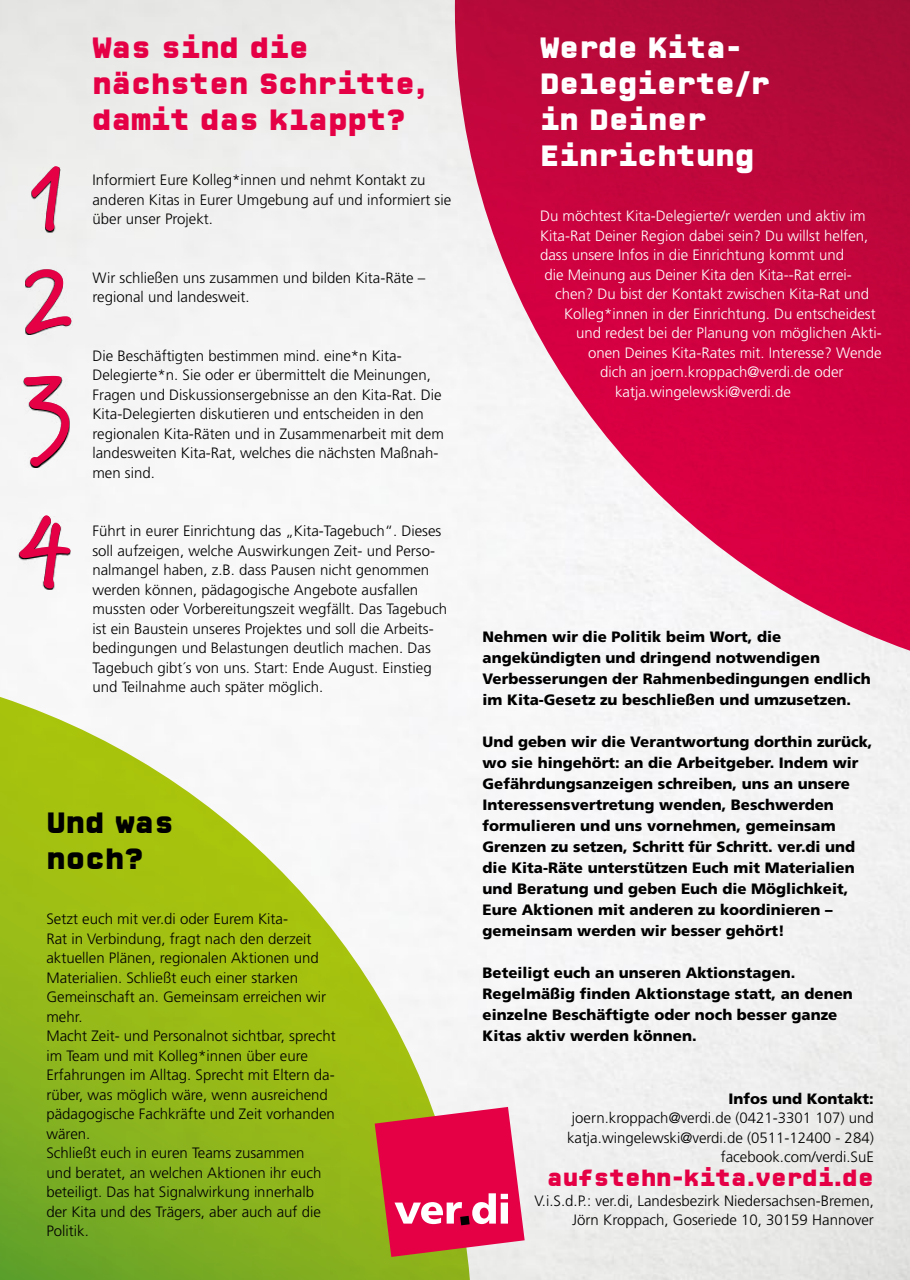
<style>
.page{position:relative;width:910px;height:1280px;background:#fff}
.page>*{position:absolute;margin:0;border:0;box-sizing:border-box;transform-origin:0 0}
.t1{font:700 96px/102.4px "Marydale";color:#e50046;text-align:justify}
.t2{font:900 30px/36px "CP Prop v 07";color:#e50046}
.t3{font:900 30px/36px "CP Prop v 07";color:#fff}
.t4{font:900 30px/36px "CP Prop v 07";color:#000}
.t5{font:900 24px "CP Prop v 07";color:#e50046}
.t6{font:300 15px/19.5px "Frutiger";color:#000}
.t7{font:900 15px/21px "Frutiger";color:#000}
.t8{font:300 15px "Frutiger";color:#fff}
</style>
<div class="page">
<img style="left:0;top:0;width:910px;height:1280px">
<svg style="left:32px;top:167px;width:29px;height:65px;background:#939392"></svg>
<svg style="left:25px;top:270px;width:47px;height:65px;fill:#efefee"></svg>
<svg style="left:24px;top:376px;width:46px;height:92px;fill:#f4f4f4"></svg>
<svg style="left:19px;top:517px;width:52px;height:73px;fill:#f5f5f5"></svg>
<svg style="left:375px;top:1107px;width:150px;height:150px;background:#de395b"></svg>
<h1 class="t1" style="left:22px;top:145px;width:53px">1<br>2<br>3</h1>
<h1 class="t1" style="left:20px;top:500px;width:55px">4</h1>
<h2 class="t2" style="left:92px;top:30px;width:335px">Was sind die nächsten Schritte, damit das klappt?</h2>
<p class="t6" style="left:92px;top:170px;width:360px">Informiert Eure Kolleg*innen und nehmt Kontakt zu anderen Kitas in Eurer Umgebung auf und informiert sie über unser Projekt.</p>
<p class="t6" style="left:92px;top:268px;width:334px">Wir schließen uns zusammen und bilden Kita-Räte – regional und landesweit.</p>
<p class="t6" style="left:92px;top:346px;width:353px">Die Beschäftigten bestimmen mind. eine*n Kita-Delegierte*n. Sie oder er übermittelt die Meinungen, Fragen und Diskussionsergebnisse an den Kita-Rat. Die Kita-Delegierten diskutieren und entscheiden in den regionalen Kita-Räten und in Zusammenarbeit mit dem landesweiten Kita-Rat, welches die nächsten Maßnah&shy;men sind.</p>
<p class="t6" style="left:92px;top:521px;width:356px">Führt in eurer Einrichtung das „Kita-Tagebuch“. Dieses soll aufzeigen, welche Auswirkungen Zeit- und Perso&shy;nalmangel haben, z.B. dass Pausen nicht genommen werden können, pädagogische Angebote ausfallen mussten oder Vorbereitungszeit wegfällt. Das Tagebuch ist ein Baustein unseres Projektes und soll die Arbeits&shy;bedingungen und Belastungen deutlich machen. Das Tagebuch gibt´s von uns. Start: Ende August. Einstieg und Teilnahme auch später möglich.</p>
<h2 class="t4" style="left:46px;top:805px;width:129px">Und was noch?</h2>
<p class="t6" style="left:46px;top:909px;width:291px">Setzt euch mit ver.di oder Eurem Kita-<br>Rat in Verbindung, fragt nach den derzeit aktuellen Plänen, regionalen Aktionen und Materialien. Schließt euch einer starken Gemeinschaft an. Gemeinsam erreichen wir mehr.<br>Macht Zeit- und Personalnot sichtbar, sprecht im Team und mit Kolleg*innen über eure Erfahrungen im Alltag. Sprecht mit Eltern da&shy;rüber, was möglich wäre, wenn ausreichend pädagogische Fachkräfte und Zeit vorhanden wären.<br>Schließt euch in euren Teams zusammen<br>und beratet, an welchen Aktionen ihr euch beteiligt. Das hat Signalwirkung innerhalb der Kita und des Trägers, aber auch auf die Politik.</p>
<h2 class="t3" style="left:540px;top:30px;width:231px">Werde Kita-<br>Delegierte/r in Deiner<br>Einrichtung</h2>
<p class="t8" style="left:540px;top:208px;width:327px">Du möchtest Kita-Delegierte/r werden und aktiv im</p>
<p class="t8" style="left:540px;top:227px;width:330px">Kita-Rat Deiner Region dabei sein? Du willst helfen,</p>
<p class="t8" style="left:540px;top:247px;width:305px">dass unsere Infos in die Einrichtung kommt und</p>
<p class="t8" style="left:544px;top:266px;width:309px">die Meinung aus Deiner Kita den Kita--Rat errei-</p>
<p class="t8" style="left:555px;top:286px;width:316px">chen? Du bist der Kontakt zwischen Kita-Rat und</p>
<p class="t8" style="left:564px;top:305px;width:313px">Kolleg*innen in der Einrichtung. Du entscheidest</p>
<p class="t8" style="left:576px;top:325px;width:307px">und redest bei der Planung von möglichen Akti-</p>
<p class="t8" style="left:588px;top:344px;width:295px">onen Deines Kita-Rates mit. Interesse? Wende</p>
<p class="t8" style="left:600px;top:364px;width:245px">dich an joern.kroppach@verdi.de oder</p>
<p class="t8" style="left:615px;top:383px;width:177px">katja.wingelewski@verdi.de</p>
<p class="t7" style="left:483px;top:626px;width:390px">Nehmen wir die Politik beim Wort, die angekündigten und dringend notwendigen Verbesserungen der Rahmenbedingungen endlich im Kita-Gesetz zu beschließen und umzusetzen.</p>
<p class="t7" style="left:483px;top:731px;width:391px">Und geben wir die Verantwortung dorthin zurück, wo sie hingehört: an die Arbeitgeber. Indem wir Gefährdungsanzeigen schreiben, uns an unsere Interessensvertretung wenden, Beschwerden formulieren und uns vornehmen, gemeinsam Grenzen zu setzen, Schritt für Schritt. ver.di und die Kita-Räte unterstützen Euch mit Materialien und Beratung und geben Euch die Möglichkeit, Eure Aktionen mit anderen zu koordinieren – gemeinsam werden wir besser gehört!</p>
<p class="t7" style="left:483px;top:962px;width:372px">Beteiligt euch an unseren Aktionstagen.<br>Regelmäßig finden Aktionstage statt, an denen einzelne Beschäftigte oder noch besser ganze Kitas aktiv werden können.</p>
<p class="t7" style="left:728px;top:1088px;width:147px">Infos und Kontakt:</p>
<p class="t6" style="left:567px;top:1108px;width:308px;text-align:right">joern.kroppach@verdi.de (0421-3301 107) und katja.wingelewski@verdi.de (0511-12400 - 284) facebook.com/verdi.SuE</p>
<h3 class="t5" style="left:547px;top:1164px;width:328px">aufstehn-kita.verdi.de</h3>
<p class="t6" style="left:535px;top:1191px;width:341px;text-align:right">V.i.S.d.P.: ver.di, Landesbezirk Niedersachsen-Bremen,<br>Jörn Kroppach, Goseriede 10, 30159 Hannover</p>
</div>
